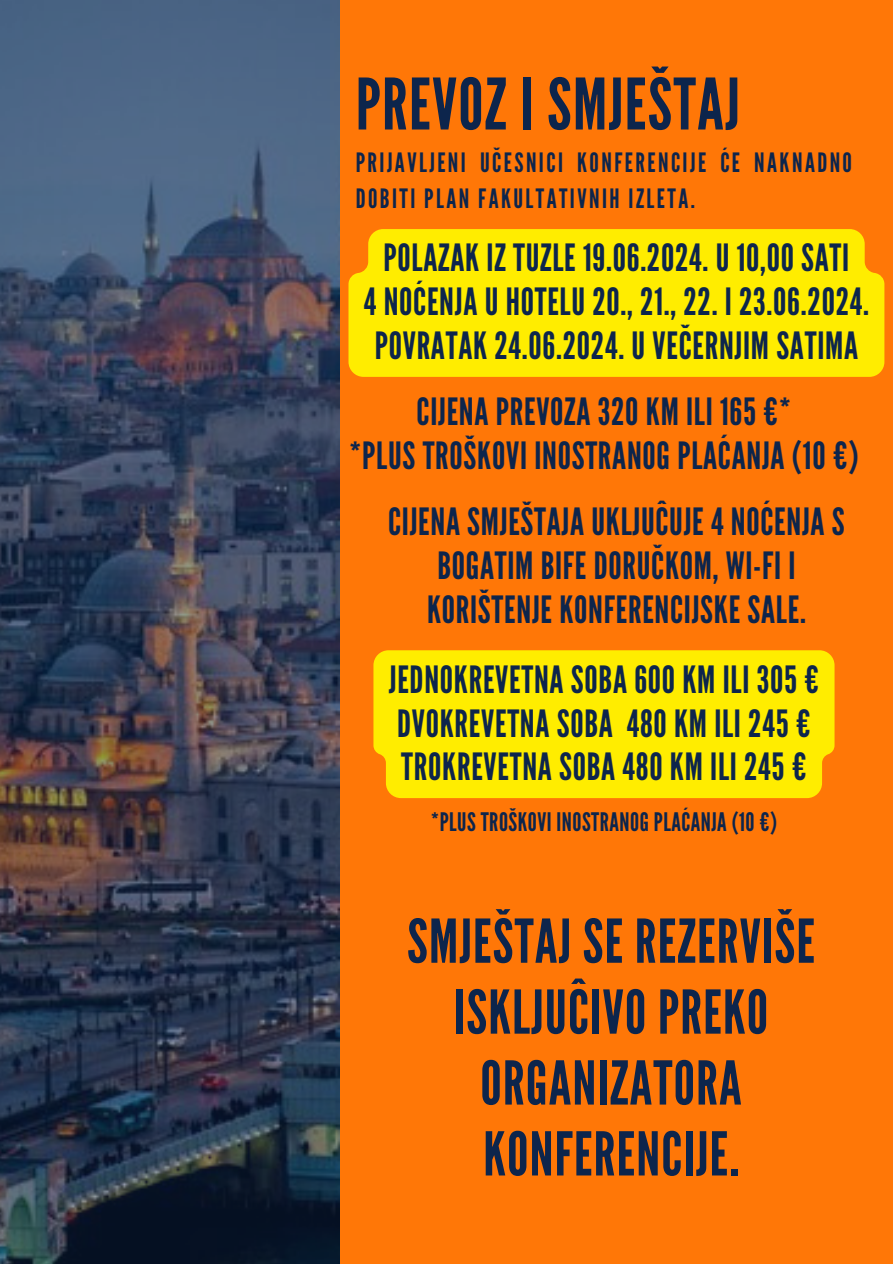
<style>
.page{position:relative;width:893px;height:1264px;background:#fff}
.page>*{position:absolute;margin:0;border:0;box-sizing:border-box;transform-origin:0 0}
.t1{font:70.8px "League Gothic";letter-spacing:.02em;color:#0d254c}
.t2{font:60.15px/70.8px "League Gothic";letter-spacing:.02em;color:#0d254c;text-align:center}
.t3{font:37.5px/43.8px "League Gothic";letter-spacing:.02em;color:#0d254c;text-align:center}
.t4{font:26.55px/36px "League Gothic";letter-spacing:.09em;color:#0d254c}
.t5{font:25.5px "League Gothic";letter-spacing:.02em;color:#0d254c}
</style>
<div class="page">
<div style="left:0;top:0;width:892px;height:1263px;background:#ff7707"></div>
<img style="left:0;top:0;width:340px;height:1263px">
<div style="left:348px;top:229px;width:536px;height:148px;background:#ffed00"></div>
<div style="left:373px;top:650px;width:461px;height:148px;background:#ffed00"></div>
<p class="t1" style="left:356px;top:63px;width:385px">PREVOZ I SMJEŠTAJ</p>
<p class="t4" style="left:356px;top:145px;width:498px">PRIJAVLJENI UČESNICI KONFERENCIJE ĆE NAKNADNO<br>DOBITI PLAN FAKULTATIVNIH IZLETA.</p>
<h3 class="t3" style="left:364px;top:237px;width:506px">POLAZAK IZ TUZLE 19.06.2024. U 10,00 SATI<br>4 NOĆENJA U HOTELU 20., 21., 22. I 23.06.2024.<br>POVRATAK 24.06.2024. U VEČERNJIM SATIMA</h3>
<h3 class="t3" style="left:349px;top:391px;width:511px">CIJENA PREVOZA 320 KM ILI 165 €*<br>*PLUS TROŠKOVI INOSTRANOG PLAĆANJA (10 €)</h3>
<h3 class="t3" style="left:388px;top:500px;width:458px">CIJENA SMJEŠTAJA UKLJUĈUJE 4 NOĆENJA S<br>BOGATIM BIFE DORUČKOM, WI-FI I<br>KORIŠTENJE KONFERENCIJSKE SALE.</h3>
<h3 class="t3" style="left:389px;top:658px;width:432px;text-align:left">JEDNOKREVETNA SOBA 600 KM ILI 305 €<br>DVOKREVETNA SOBA 480 KM ILI 245 €<br>TROKREVETNA SOBA 480 KM ILI 245 €</h3>
<p class="t5" style="left:430px;top:806px;width:348px">*PLUS TROŠKOVI INOSTRANOG PLAĆANJA (10 €)</p>
<h1 class="t2" style="left:407px;top:907px;width:409px">SMJEŠTAJ SE REZERVIŠE<br>ISKLJUĈIVO PREKO<br>ORGANIZATORA<br>KONFERENCIJE.</h1>
</div>
